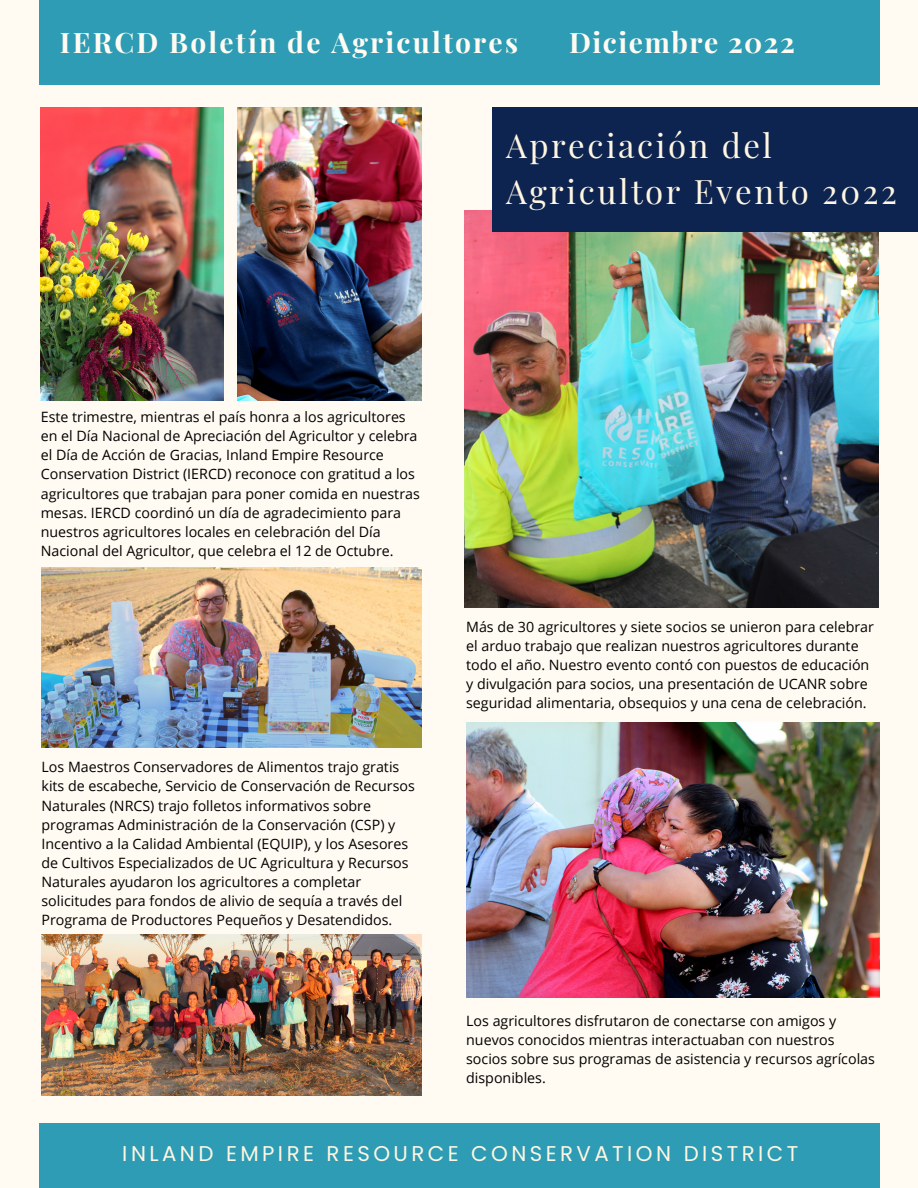
<style>
.page{position:relative;width:918px;height:1188px;background:#fffbf2}
.page>*{position:absolute;margin:0;border:0;box-sizing:border-box;transform-origin:0 0}
.t1{font:33px/46.2px "Playfair Display";letter-spacing:.075em;color:#fff6e2}
.t2{font:700 28.2px "Playfair Display";letter-spacing:.075em;color:#fffbf2}
.t3{font:700 28.2px "Playfair Display";letter-spacing:.055em;color:#fffbf2}
.t4{font:21.3px "Poppins";letter-spacing:.16em;color:#fff6e2}
.t5{font:14.25px/19.2px "Open Sans";color:#000}
</style>
<div class="page">
<img style="left:466px;top:723px;width:413px;height:274px">
<img style="left:465px;top:210px;width:414px;height:397px">
<img style="left:41px;top:108px;width:182px;height:292px">
<img style="left:238px;top:108px;width:183px;height:292px">
<img style="left:42px;top:568px;width:380px;height:180px">
<div style="left:39px;top:0;width:840px;height:84px;background:#2e9cb4"></div>
<div style="left:39px;top:1123px;width:840px;height:65px;background:#2e9cb4"></div>
<div style="left:492px;top:108px;width:426px;height:124px;background:#0e2450"></div>
<img style="left:42px;top:935px;width:380px;height:161px">
<h2 class="t2" style="left:60px;top:22px;width:460px">IERCD Boletín de Agricultores</h2>
<h2 class="t3" style="left:569px;top:22px;width:227px">Diciembre 2022</h2>
<h1 class="t1" style="left:506px;top:121px;width:393px">Apreciación del<br>Agricultor Evento 2022</h1>
<p class="t5" style="left:41px;top:407px;width:381px">Este trimestre, mientras el país honra a los agricultores en el Día Nacional de Apreciación del Agricultor y celebra el Día de Acción de Gracias, Inland Empire Resource Conservation District (IERCD) reconoce con gratitud a los agricultores que trabajan para poner comida en nuestras mesas. IERCD coordinó un día de agradecimiento para nuestros agricultores locales en celebración del Día Nacional del Agricultor, que celebra el 12 de Octubre.</p>
<p class="t5" style="left:42px;top:757px;width:375px">Los Maestros Conservadores de Alimentos trajo gratis kits de escabeche, Servicio de Conservación de Recursos Naturales (NRCS) trajo folletos informativos sobre programas Administración de la Conservación (CSP) y Incentivo a la Calidad Ambiental (EQUIP), y los Asesores de Cultivos Especializados de UC Agricultura y Recursos Naturales ayudaron los agricultores a completar solicitudes para fondos de alivio de sequía a través del Programa de Productores Pequeños y Desatendidos.</p>
<p class="t5" style="left:466px;top:617px;width:409px">Más de 30 agricultores y siete socios se unieron para celebrar el arduo trabajo que realizan nuestros agricultores durante todo el año. Nuestro evento contó con puestos de educación y divulgación para socios, una presentación de UCANR sobre seguridad alimentaria, obsequios y una cena de celebración.</p>
<p class="t5" style="left:466px;top:1010px;width:410px">Los agricultores disfrutaron de conectarse con amigos y nuevos conocidos mientras interactuaban con nuestros socios sobre sus programas de asistencia y recursos agrícolas disponibles.</p>
<h3 class="t4" style="left:122px;top:1139px;width:678px">INLAND EMPIRE RESOURCE CONSERVATION DISTRICT</h3>
</div>
